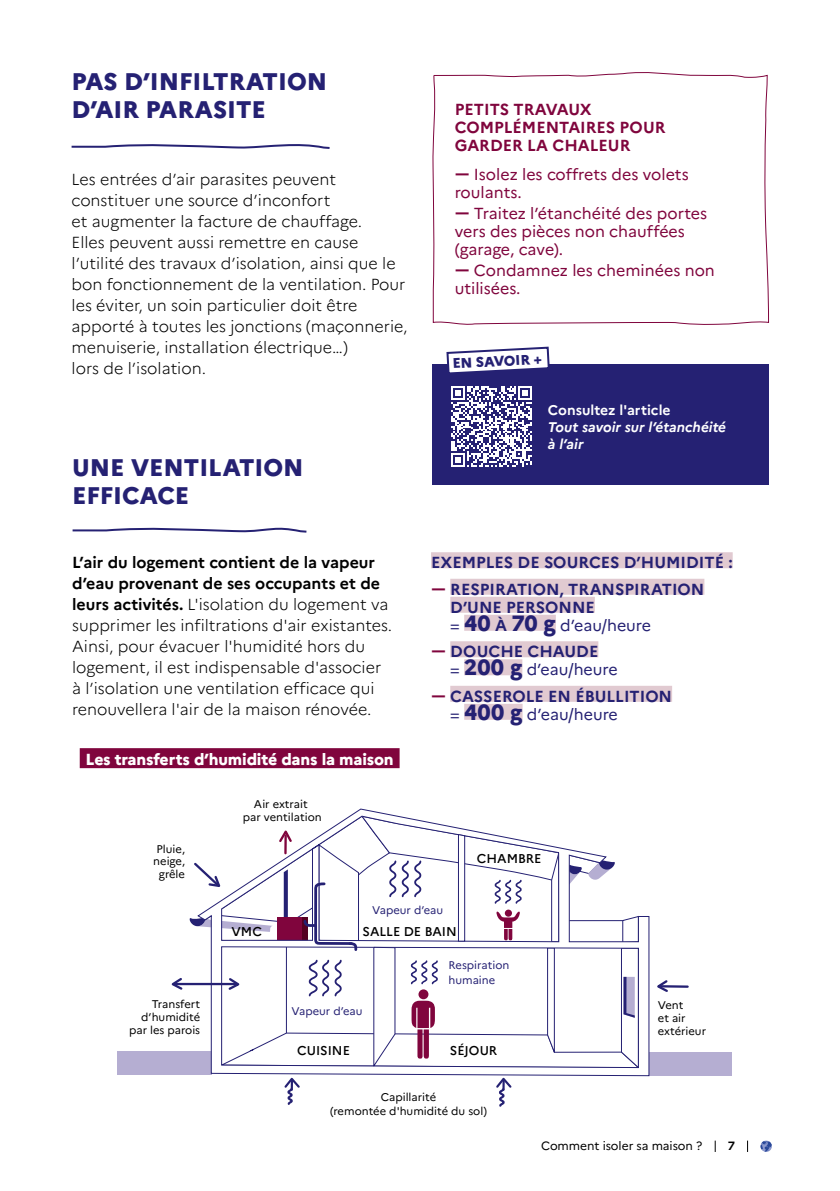
<style>
.page{position:relative;width:840px;height:1191px;background:#fff}
.page>*{position:absolute;margin:0;border:0;box-sizing:border-box;transform-origin:0 0}
.t1{font:800 24px/28px "Marianne";color:#252173}
.t2{font:300 16px/21px "Marianne";color:#000}
.t3{font:700 16px/18px "Marianne";color:#252173}
.t4{font:16px/18px "Marianne";color:#80053d}
.t5{font:700 16px/18px "Marianne";color:#80053d}
.t6{font:800 16px "Marianne";letter-spacing:-.01em;color:#fff}
.t7{font:italic 700 14px/17px "Marianne";color:#fff}
.t8{font:700 14px "Marianne";color:#fff}
.t9{font:800 14px "Marianne";color:#252173}
.t10{font:500 12.8px "Marianne";color:#000}
.t11{font:12px "Marianne";letter-spacing:-.005em;color:#000}
.t12{font:700 12px "Marianne";color:#000}
.t13{font:11.2px/12.8px "Marianne";color:#000;text-align:center}
.t14{font:11.2px/14.8px "Marianne";color:#252173}
.s1{font-weight:700}
.s2{color:#80053d}
.s3{font-weight:400}
.s4{font-weight:800;font-size:22px}
</style>
<div class="page">
<svg style="left:71px;top:144px;width:259px;height:5px"></svg>
<svg style="left:432px;top:72px;width:337px;height:253px"></svg>
<div style="left:432px;top:364px;width:336px;height:120px;background:#252173"></div>
<svg style="left:446px;top:346px;width:104px;height:27px"></svg>
<svg style="left:451px;top:386px;width:81px;height:81px"></svg>
<div style="left:431px;top:552px;width:301px;height:16px;background:#e1cad1"></div>
<div style="left:450px;top:579px;width:254px;height:16px;background:#e1cad1"></div>
<div style="left:450px;top:597px;width:144px;height:16px;background:#e1cad1"></div>
<div style="left:464px;top:615px;width:91px;height:16px;background:#e1cad1"></div>
<div style="left:450px;top:641px;width:148px;height:16px;background:#e1cad1"></div>
<div style="left:464px;top:659px;width:58px;height:16px;background:#e1cad1"></div>
<div style="left:450px;top:686px;width:221px;height:16px;background:#e1cad1"></div>
<div style="left:464px;top:704px;width:58px;height:16px;background:#e1cad1"></div>
<div style="left:80px;top:748px;width:319px;height:20px;background:#80053d"></div>
<svg style="left:72px;top:527px;width:235px;height:6px"></svg>
<svg style="left:760px;top:1140px;width:11px;height:12px"></svg>
<svg style="left:714px;top:1140px;width:1px;height:12px"></svg>
<svg style="left:284px;top:1077px;width:16px;height:28px"></svg>
<svg style="left:496px;top:1077px;width:16px;height:30px"></svg>
<div style="left:648px;top:1052px;width:83px;height:24px;background:#b5aed2"></div>
<div style="left:117px;top:1051px;width:95px;height:23px;background:#b5aed2"></div>
<svg style="left:197px;top:808px;width:452px;height:268px"></svg>
<hr style="left:660px;top:985px;width:27px;height:2px;background:#252173">
<svg style="left:657px;top:980px;width:12px;height:12px"></svg>
<svg style="left:171px;top:815px;width:468px;height:253px"></svg>
<h1 class="t1" style="left:72px;top:66px;width:257px">PAS D’INFILTRATION<br>D’AIR PARASITE</h1>
<p class="t2" style="left:72px;top:167px;width:337px">Les entrées d’air parasites peuvent constituer une source d’inconfort<br>et augmenter la facture de chauffage.<br>Elles peuvent aussi remettre en cause l’utilité des travaux d’isolation, ainsi que le bon fonctionnement de la ventilation. Pour les éviter, un soin particulier doit être apporté à toutes les jonctions (maçonnerie, menuiserie, installation électrique…)<br>lors de l’isolation.</p>
<h1 class="t1" style="left:72px;top:451px;width:233px">UNE VENTILATION<br>EFFICACE</h1>
<p class="t2" style="left:72px;top:551px;width:321px"><span class="s1">L’air du logement contient de la vapeur d’eau provenant de ses occupants et de leurs activités.</span> L'isolation du logement va supprimer les infiltrations d'air existantes.<br>Ainsi, pour évacuer l'humidité hors du logement, il est indispensable d'associer à l’isolation une ventilation efficace qui renouvellera l'air de la maison rénovée.</p>
<p class="t6" style="left:85px;top:747px;width:309px">Les transferts d’humidité dans la maison</p>
<p class="t13" style="left:153px;top:841px;width:33px">Pluie, neige, grêle</p>
<p class="t13" style="left:243px;top:797px;width:80px">Air extrait<br>par ventilation</p>
<p class="t5" style="left:454px;top:99px;width:212px">PETITS TRAVAUX<br>COMPLÉMENTAIRES POUR<br>GARDER LA CHALEUR</p>
<p class="t4" style="left:454px;top:164px;width:235px"><span class="s1">-</span>Isolez les coffrets des volets roulants.</p>
<p class="t4" style="left:454px;top:203px;width:254px"><span class="s1">-</span>Traitez l’étanchéité des portes vers des pièces non chauffées (garage, cave).</p>
<p class="t4" style="left:454px;top:260px;width:261px"><span class="s1">-</span>Condamnez les cheminées non utilisées.</p>
<p class="t9" style="left:451px;top:352px;width:91px;rotate:-3deg">EN SAVOIR +</p>
<p class="t8" style="left:547px;top:399px;width:124px">Consultez l'article</p>
<p class="t7" style="left:547px;top:417px;width:180px">Tout savoir sur l’étanchéité à l’air</p>
<p class="t3" style="left:431px;top:548px;width:303px;line-height:26.6px">EXEMPLES DE SOURCES D’HUMIDITÉ : <span class="s2">-</span>RESPIRATION, TRANSPIRATION</p>
<p class="t3" style="left:450px;top:597px;width:202px">D’UNE PERSONNE<br><span class="s3">=</span> <span class="s4">40</span> À <span class="s4">70 g</span> <span class="s3">d’eau/heure</span></p>
<p class="t3" style="left:450px;top:641px;width:169px;text-indent:-19px"><span class="s2">-</span>DOUCHE CHAUDE<br><span class="s3">=</span> <span class="s4">200 g</span> <span class="s3">d’eau/heure</span></p>
<p class="t3" style="left:450px;top:686px;width:223px;text-indent:-19px"><span class="s2">-</span>CASSEROLE EN ÉBULLITION <span class="s3">=</span> <span class="s4">400 g</span> <span class="s3">d’eau/heure</span></p>
<p class="t10" style="left:476px;top:848px;width:66px">CHAMBRE</p>
<p class="t14" style="left:372px;top:901px;width:72px">Vapeur d’eau</p>
<p class="t10" style="left:231px;top:921px;width:32px">VMC</p>
<p class="t10" style="left:362px;top:921px;width:96px">SALLE DE BAIN</p>
<p class="t13" style="left:129px;top:997px;width:72px;text-align:right">Transfert d’humidité par les parois</p>
<p class="t14" style="left:291px;top:1002px;width:72px">Vapeur d’eau</p>
<p class="t14" style="left:448px;top:957px;width:62px">Respiration humaine</p>
<p class="t10" style="left:297px;top:1040px;width:54px">CUISINE</p>
<p class="t10" style="left:449px;top:1040px;width:49px">SÉJOUR</p>
<p class="t13" style="left:330px;top:1088px;width:158px;line-height:14.8px">Capillarité<br>(remontée d'humidité du sol)</p>
<p class="t13" style="left:657px;top:998px;width:50px;text-align:left">Vent<br>et air extérieur</p>
<p class="t11" style="left:541px;top:1137px;width:162px">Comment isoler sa maison ?</p>
<p class="t12" style="left:727px;top:1136px;width:9px">7</p>
</div>
